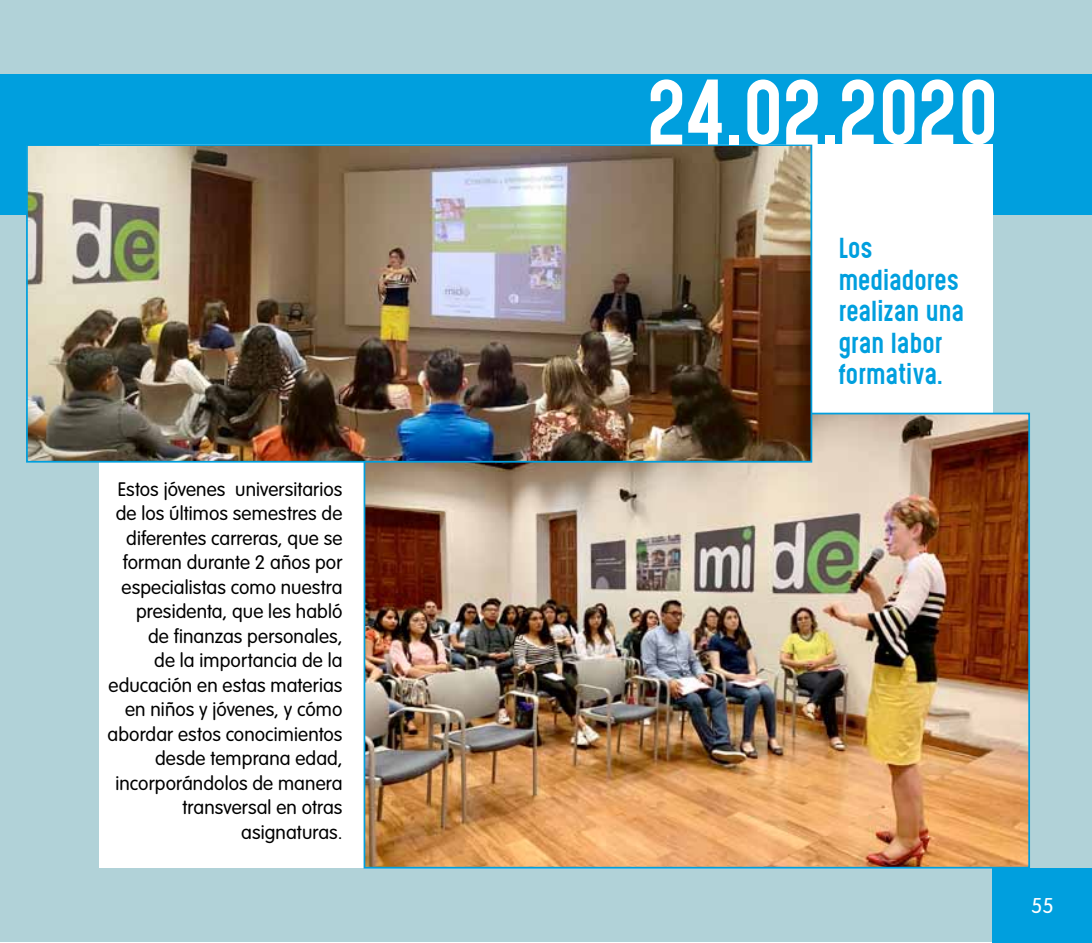
<style>
.page{position:relative;width:1092px;height:943px;background:#fff}
.page>*{position:absolute;margin:0;border:0;box-sizing:border-box;transform-origin:0 0}
.t1{font:78.75px "Gotcha Gothic";letter-spacing:-.02em;color:#fff}
.t2{font:24.5px/31.5px "Gotcha Gothic";letter-spacing:-.005em;color:#009fde}
.t3{font:300 21px "VAG Rounded Std";color:#fff}
.t4{font:300 19.25px/24.5px "VAG Rounded Std";letter-spacing:.005em;color:#000;text-align:right}
</style>
<div class="page">
<div style="left:0;top:0;width:1091px;height:942px;background:#b1d2d8"></div>
<div style="left:0;top:74px;width:1091px;height:141px;background:#009fde"></div>
<div style="left:99px;top:144px;width:893px;height:723px;background:#fff"></div>
<div style="left:992px;top:867px;width:99px;height:75px;background:#009fde"></div>
<img style="left:366px;top:415px;width:660px;height:450px">
<img style="left:29px;top:147px;width:780px;height:312px">
<div style="left:26px;top:144px;width:786px;height:318px;border:2px solid #009fde"></div>
<p class="t4" style="left:107px;top:477px;width:236px">Estos jóvenes universitarios de los últimos semestres de diferentes carreras, que se forman durante 2 años por especialistas como nuestra presidenta, que les habló<br>de finanzas personales,<br>de la importancia de la educación en estas materias en niños y jóvenes, y cómo abordar estos conocimientos desde temprana edad, incorporándolos de manera transversal en otras asignaturas.</p>
<h1 class="t1" style="left:645px;top:53px;width:354px">24.02.2020</h1>
<p class="t2" style="left:838px;top:232px;width:127px">Los mediadores realizan una gran labor formativa.</p>
<p class="t3" style="left:1030px;top:893px;width:24px">55</p>
</div>
